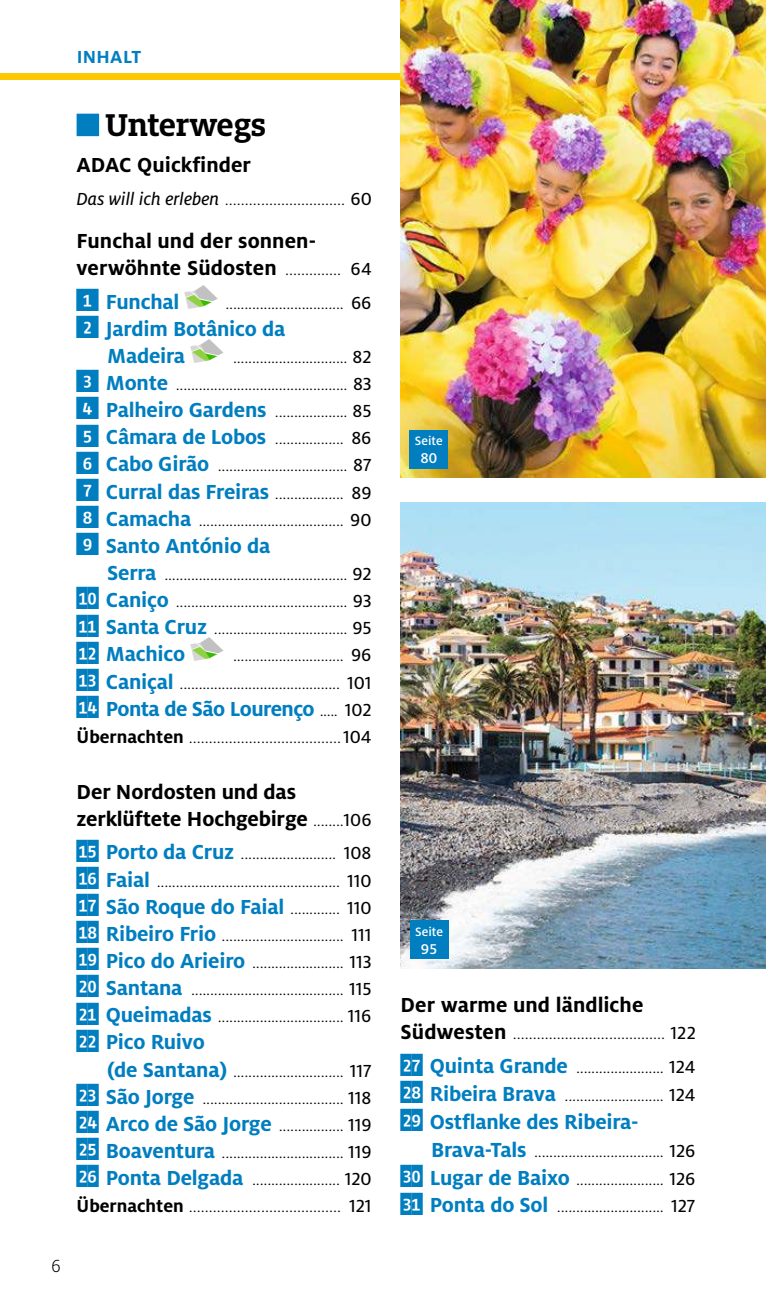
<style>
.page{position:relative;width:766px;height:1308px;background:#fff}
.page>*{position:absolute;margin:0;border:0;box-sizing:border-box;transform-origin:0 0}
.t1{font:700 34.88px "Milo Slabfor ADAC";letter-spacing:-.015em;color:#000}
.t2{font:700 22.5px/27.2px "Milofor ADAC";color:#000}
.t3{font:700 22.5px/27.2px "Milofor ADAC";letter-spacing:-.01em;color:#007ec0}
.t4{font:300 19.35px/27.2px "Milofor ADAC";color:#000;text-align:justify}
.t5{font:700 19.35px "Milofor ADAC";color:#007ec0}
.t6{font:500 15.75px "Milofor ADAC";color:#fff}
.t7{font:500 13.5px "Milofor ADAC";color:#fff}
.s1{font-family:"Milofor ADAC Text";font-weight:400;font-style:italic}
.s2{font-family:"Milofor ADAC Text";font-weight:400}
.s3{font-weight:300;font-size:19.35px}
.s4{font-family:"Milofor ADAC Text";font-weight:400;font-size:19.35px}
.s5{color:#007ec0}
.s6{font-weight:700;font-size:22.5px;color:#007ec0}
.s7{font-weight:300;font-size:19.35px;color:#000}
.s8{font-family:"Milofor ADAC Text";font-weight:400;font-size:19.35px;color:#000}
.s9{font-weight:700}
.s10{font-weight:700;font-size:22.5px}
</style>
<div class="page">
<div style="left:0;top:73px;width:765px;height:7px;background:#fdc800"></div>
<div style="left:77px;top:114px;width:22px;height:22px;background:#007ec0"></div>
<img style="left:400px;top:0;width:365px;height:477px">
<div style="left:409px;top:429px;width:39px;height:39px;background:#007ec0"></div>
<img style="left:400px;top:502px;width:365px;height:466px">
<div style="left:410px;top:920px;width:38px;height:38px;background:#007ec0"></div>
<p class="t5" style="left:77px;top:48px;width:66px">INHALT</p>
<h1 class="t1" style="left:105px;top:114px;width:162px">Unterwegs</h1>
<p class="t2" style="left:77px;top:152px;width:176px">ADAC Quickfinder</p>
<p class="t4" style="left:77px;top:184px;width:296px"><span class="s1">Das will ich erleben</span> .............................. <span class="s2">60</span></p>
<p class="t2" style="left:77px;top:228px;width:296px">Funchal und der sonnen&shy;verwöhnte Südosten <span class="s3">..............</span> <span class="s4">64</span></p>
<p class="t3" style="left:106px;top:288px;width:75px">Funchal</p>
<p class="t4" style="left:225px;top:288px;width:148px">............................... <span class="s2">66</span></p>
<p class="t3" style="left:106px;top:315px;width:181px">Jardim Botânico da<br>Madeira</p>
<p class="t4" style="left:233px;top:342px;width:140px">.............................. <span class="s2">82</span></p>
<p class="t4" style="left:77px;top:370px;width:296px"><span class="s5">✓</span> <span class="s6">Monte</span> ............................................. <span class="s2">83</span></p>
<p class="t4" style="left:106px;top:397px;width:267px;text-indent:-29px"><span class="s5">✔</span> <span class="s6">Palheiro Gardens</span> ................... <span class="s2">85<br></span><span class="s6">Câmara de Lobos</span> .................. <span class="s2">86<br></span><span class="s6">Cabo Girão</span> .................................. <span class="s2">87<br></span><span class="s6">Curral das Freiras</span> .................. <span class="s2">89<br></span><span class="s6">Camacha</span> ...................................... <span class="s2">90</span></p>
<p class="t3" style="left:106px;top:532px;width:166px">Santo António da</p>
<p class="t4" style="left:106px;top:559px;width:267px"><span class="s6">Serra</span> ................................................ <span class="s2">92<br></span><span class="s6">Caniço</span> ............................................. <span class="s2">93<br></span><span class="s6">Santa Cruz</span> ................................... <span class="s2">95</span></p>
<p class="t3" style="left:106px;top:641px;width:81px">Machico</p>
<p class="t4" style="left:233px;top:641px;width:140px">............................. <span class="s2">96</span></p>
<p class="t4" style="left:88px;top:668px;width:285px"><span class="s5">✓</span> <span class="s6">Caniçal</span> .......................................... <span class="s2">101</span></p>
<p class="t3" style="left:88px;top:695px;width:285px">✔ Ponta de São Lourenço <span class="s7">.....</span> <span class="s8">102</span></p>
<p class="t4" style="left:77px;top:722px;width:296px"><span class="s9">Übernachten</span> ......................................<span class="s2">104</span></p>
<p class="t2" style="left:77px;top:778px;width:296px">Der Nordosten und das zerklüftete Hochgebirge <span class="s3">........</span><span class="s4">106</span></p>
<p class="t4" style="left:106px;top:839px;width:267px"><span class="s6">Porto da Cruz</span> ......................... <span class="s2">108<br></span><span class="s6">Faial</span> ................................................ <span class="s2">110</span></p>
<p class="t3" style="left:106px;top:893px;width:267px">São Roque do Faial <span class="s7">.............</span> <span class="s8">110</span></p>
<p class="t4" style="left:106px;top:920px;width:267px"><span class="s6">Ribeiro Frio</span> ................................ <span class="s2">111<br></span><span class="s6">Pico do Arieiro</span> ........................ <span class="s2">113<br></span><span class="s6">Santana</span> ........................................ <span class="s2">115<br></span><span class="s6">Queimadas</span> ................................. <span class="s2">116</span></p>
<p class="t3" style="left:106px;top:1029px;width:100px">Pico Ruivo</p>
<p class="t4" style="left:107px;top:1056px;width:266px"><span class="s6">(de Santana)</span> ............................. <span class="s2">117</span></p>
<p class="t4" style="left:88px;top:1083px;width:285px"><span class="s5">✓</span> <span class="s6">São Jorge</span> ..................................... <span class="s2">118</span></p>
<p class="t4" style="left:77px;top:1110px;width:296px;text-align:right"><span class="s5">✔</span> <span class="s6">Arco de São Jorge</span> ................. <span class="s2">119<br></span><span class="s6">Boaventura</span> ................................ <span class="s2">119<br></span><span class="s6">Ponta Delgada</span> ....................... <span class="s2">120<br></span><span class="s9">Übernachten</span> ...................................... <span class="s2">121</span></p>
<p class="t4" style="left:51px;top:1251px;width:11px">6</p>
<p class="t7" style="left:415px;top:433px;width:29px">Seite</p>
<p class="t6" style="left:420px;top:449px;width:18px">80</p>
<p class="t7" style="left:415px;top:923px;width:29px">Seite</p>
<p class="t6" style="left:420px;top:939px;width:18px">95</p>
<p class="t2" style="left:400px;top:991px;width:244px">Der warme und ländliche</p>
<p class="t4" style="left:400px;top:1015px;width:296px;line-height:34.2px;text-align:right"><span class="s10">Südwesten</span> ...................................... <span class="s2">122<br></span><span class="s6">Quinta Grande</span> ....................... <span class="s2">124</span></p>
<p class="t4" style="left:429px;top:1080px;width:267px"><span class="s6">Ribeira Brava</span> .......................... <span class="s2">124</span></p>
<p class="t3" style="left:429px;top:1108px;width:210px">Ostflanke des Ribeira-</p>
<p class="t4" style="left:431px;top:1136px;width:266px"><span class="s6">Brava-Tals</span> .................................. <span class="s2">126</span></p>
<p class="t4" style="left:400px;top:1164px;width:296px"><span class="s5">✓</span> <span class="s6">Lugar de Baixo</span> ....................... <span class="s2">126</span></p>
<p class="t4" style="left:400px;top:1192px;width:296px"><span class="s5">✓</span> <span class="s6">Ponta do Sol</span> ............................ <span class="s2">127</span></p>
</div>
